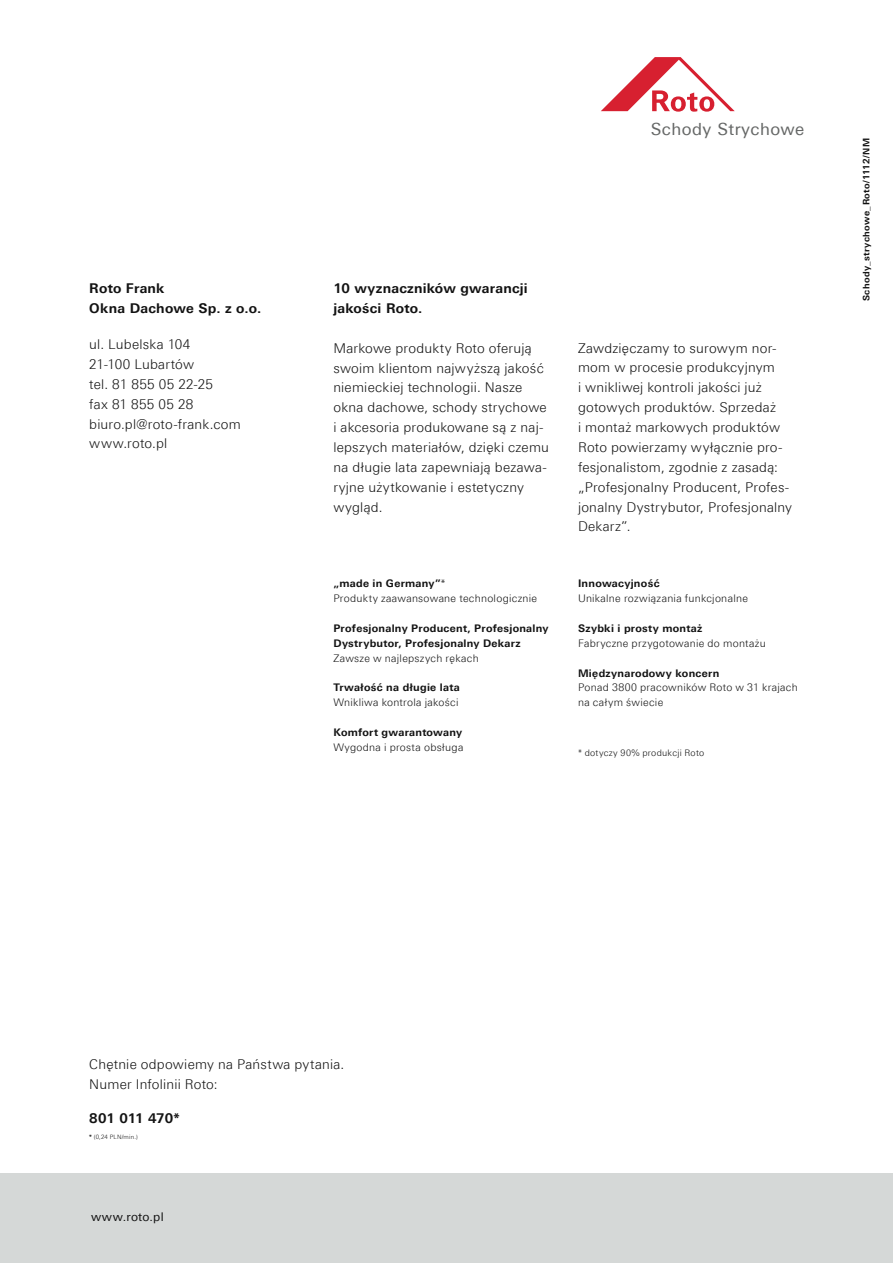
<style>
.page{position:relative;width:893px;height:1263px;background:#fff}
.page>*{position:absolute;margin:0;border:0;box-sizing:border-box;transform-origin:0 0}
.t1{font:16.8px "LT Univers CE Basic";letter-spacing:.03em;color:#656766}
.t2{font:300 13.5px/19.8px "LT Univers Basic";letter-spacing:.015em;color:#121212}
.t3{font:700 13.5px/19.8px "LT Univers Basic";letter-spacing:.015em;color:#121212}
.t4{font:700 13.5px "LT Univers Basic";letter-spacing:-.015em;color:#121212}
.t5{font:12px "LT Univers Basic";letter-spacing:.025em;color:#121212}
.t6{font:300 10.5px/14.9px "LT Univers Basic";letter-spacing:.025em;color:#121212}
.t7{font:700 10.5px/14.9px "LT Univers Basic";letter-spacing:.025em;color:#121212}
.t8{font:10.5px "LT Univers Basic";letter-spacing:.02em;color:#121212}
.t9{font:700 9px "LT Univers Basic";letter-spacing:.04em;color:#121212}
.t10{font:300 9px "LT Univers Basic";letter-spacing:.03em;color:#121212}
.t11{font:300 6px "LT Univers Basic";letter-spacing:.025em;color:#121212}
.s1{font-weight:700}
</style>
<div class="page">
<div style="left:0;top:1174px;width:893px;height:89px;background:#d5d8d7"></div>
<svg style="left:601px;top:57px;width:134px;height:55px"></svg>
<p class="t3" style="left:89px;top:278px;width:174px">Roto Frank<br>Okna Dachowe Sp. z o.o.</p>
<p class="t2" style="left:89px;top:334px;width:153px">ul. Lubelska 104<br>21-100 Lubartów<br>tel. 81 855 05 22-25<br>fax 81 855 05 28 biuro.pl@roto-frank.com www.roto.pl</p>
<p class="t1" style="left:651px;top:120px;width:155px">Schody Strychowe</p>
<p class="t3" style="left:333px;top:278px;width:196px">10 wyznaczników gwarancji jakości Roto.</p>
<p class="t2" style="left:333px;top:338px;width:217px">Markowe produkty Roto oferują swoim klientom najwyższą jakość niemieckiej technologii. Nasze okna dachowe, schody strychowe i akcesoria produkowane są z naj&shy;lepszych materiałów, dzięki czemu na długie lata zapewniają bezawa&shy;ryjne użytkowanie i estetyczny wygląd.</p>
<p class="t2" style="left:578px;top:338px;width:216px">Zawdzięczamy to surowym nor&shy;mom w procesie produkcyjnym<br>i wnikliwej kontroli jakości już gotowych produktów. Sprzedaż<br>i montaż markowych produktów<br>Roto powierzamy wyłącznie pro&shy;fesjonalistom, zgodnie z zasadą: „Profesjonalny Producent, Profes&shy;jonalny Dystrybutor, Profesjonalny<br>Dekarz”.</p>
<p class="t6" style="left:333px;top:576px;width:205px"><span class="s1">„made in Germany”</span>*<br>Produkty zaawansowane technologicznie</p>
<p class="t7" style="left:333px;top:621px;width:217px">Profesjonalny Producent, Profesjonalny<br>Dystrybutor, Profesjonalny Dekarz</p>
<p class="t6" style="left:333px;top:650px;width:147px">Zawsze w najlepszych rękach</p>
<p class="t7" style="left:333px;top:680px;width:128px">Trwałość na długie lata</p>
<p class="t6" style="left:333px;top:695px;width:127px">Wnikliwa kontrola jakości</p>
<p class="t7" style="left:333px;top:725px;width:130px">Komfort gwarantowany</p>
<p class="t6" style="left:333px;top:739px;width:132px">Wygodna i prosta obsługa</p>
<p class="t7" style="left:578px;top:576px;width:83px">Innowacyjność</p>
<p class="t6" style="left:578px;top:591px;width:171px">Unikalne rozwiązania funkcjonalne</p>
<p class="t7" style="left:578px;top:621px;width:126px">Szybki i prosty montaż</p>
<p class="t6" style="left:578px;top:636px;width:189px">Fabryczne przygotowanie do montażu</p>
<p class="t7" style="left:578px;top:665px;width:143px">Międzynarodowy koncern</p>
<p class="t6" style="left:578px;top:680px;width:221px">Ponad 3800 pracowników Roto w 31 krajach na całym świecie</p>
<p class="t10" style="left:578px;top:747px;width:128px">* dotyczy 90% produkcji Roto</p>
<p class="t9" style="left:861px;top:301px;width:165px;rotate:-90deg">Schody_strychowe_Roto/1112/NM</p>
<p class="t2" style="left:89px;top:1054px;width:257px">Chętnie odpowiemy na Państwa pytania.<br>Numer Infolinii Roto:</p>
<p class="t4" style="left:89px;top:1110px;width:92px">801 011 470*</p>
<p class="t11" style="left:89px;top:1133px;width:50px"><span class="s1">*</span> (0,24 PLN/min.)</p>
<p class="t5" style="left:91px;top:1209px;width:74px">www.roto.pl</p>
<p class="t7" style="left:89px;top:1210px;width:14px">16</p>
<p class="t8" style="left:133px;top:1214px;width:64px">Cennik 2012</p>
</div>
